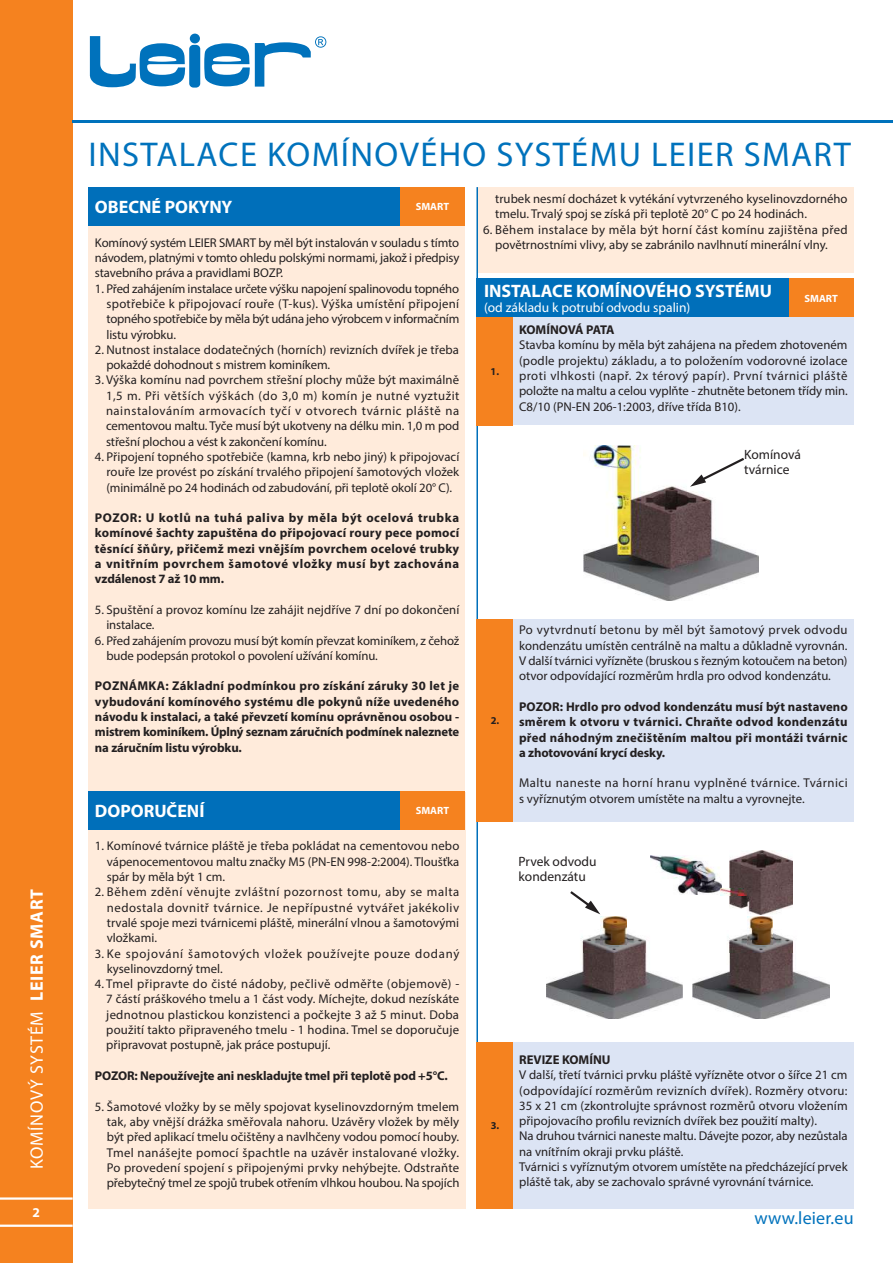
<style>
.page{position:relative;width:893px;height:1263px;background:#fff}
.page>*{position:absolute;margin:0;border:0;box-sizing:border-box;transform-origin:0 0}
.t1{font:34.5px "Myriad Pro";letter-spacing:.04em;color:#0072bc}
.t2{font:700 18px "Myriad Pro";color:#fff}
.t3{font:18px "Myriad Pro";letter-spacing:.04em;color:#fff}
.t4{font:18px "Myriad Pro";letter-spacing:.01em;color:#0072bc}
.t5{font:13.5px/15.3px "Myriad Pro";color:#231f20}
.t6{font:13.5px "Myriad Pro";color:#fff}
.t7{font:700 13.5px "Myriad Pro";color:#fff}
.t8{font:12.75px/15.3px "Myriad Pro";color:#231f20;text-align:justify}
.t9{font:700 12.75px/15.3px "Myriad Pro";letter-spacing:-.01em;color:#231f20;text-align:justify}
.t10{font:12.75px/15.3px "Myriad Pro";letter-spacing:.03em;color:#231f20}
.t11{font:12.75px/15.3px "Myriad Pro";letter-spacing:.06em;color:#231f20}
.t12{font:700 10.5px "Myriad Pro";color:#fff}
.t13{font:700 10.5px "Myriad Pro";color:#231f20}
.s1{font-weight:700}
</style>
<div class="page">
<div style="left:0;top:0;width:72px;height:1263px;background:#f5821f"></div>
<svg style="left:89px;top:34px;width:237px;height:54px"></svg>
<hr style="left:0;top:1197px;width:73px;height:3px;background:#fff">
<hr style="left:0;top:1224px;width:73px;height:3px;background:#fff">
<hr style="left:72px;top:121px;width:821px;height:2px;background:#0072bc">
<div style="left:88px;top:187px;width:377px;height:604px;background:#ffebdb"></div>
<div style="left:88px;top:187px;width:312px;height:38px;background:#006fba"></div>
<div style="left:400px;top:187px;width:65px;height:38px;background:#f5821f"></div>
<div style="left:88px;top:792px;width:378px;height:416px;background:#ffebdb"></div>
<hr style="left:476px;top:187px;width:2px;height:1021px;background:#006fba">
<div style="left:478px;top:187px;width:376px;height:85px;background:#ffebdb"></div>
<div style="left:477px;top:280px;width:377px;height:145px;background:#dce4f4"></div>
<div style="left:476px;top:279px;width:313px;height:38px;background:#006fba"></div>
<div style="left:789px;top:279px;width:65px;height:38px;background:#f5821f"></div>
<div style="left:476px;top:317px;width:37px;height:108px;background:#f5821f"></div>
<div style="left:476px;top:619px;width:378px;height:203px;background:#dce4f4"></div>
<div style="left:476px;top:619px;width:37px;height:203px;background:#f5821f"></div>
<div style="left:88px;top:791px;width:312px;height:38px;background:#006fba"></div>
<div style="left:400px;top:791px;width:65px;height:38px;background:#f5821f"></div>
<img style="left:584px;top:445px;width:175px;height:156px">
<svg style="left:690px;top:456px;width:57px;height:31px"></svg>
<img style="left:546px;top:937px;width:137px;height:82px">
<img style="left:583px;top:929px;width:63px;height:23px">
<img style="left:601px;top:916px;width:25px;height:28px">
<img style="left:693px;top:937px;width:136px;height:82px">
<img style="left:730px;top:933px;width:62px;height:19px">
<img style="left:747px;top:916px;width:26px;height:28px">
<img style="left:730px;top:850px;width:62px;height:64px">
<img style="left:651px;top:855px;width:71px;height:39px">
<img style="left:720px;top:888px;width:26px;height:7px">
<svg style="left:570px;top:891px;width:30px;height:23px"></svg>
<div style="left:476px;top:1042px;width:378px;height:166px;background:#dce4f4"></div>
<div style="left:476px;top:1042px;width:37px;height:166px;background:#f5821f"></div>
<h2 class="t3" style="left:28px;top:1169px;width:282px;rotate:-90deg">KOMÍNOVÝ SYSTÉM <span class="s1">LEIER SMART</span></h2>
<h1 class="t1" style="left:88px;top:138px;width:764px">INSTALACE KOMÍNOVÉHO SYSTÉMU LEIER SMART</h1>
<h2 class="t2" style="left:95px;top:197px;width:139px">OBECNÉ POKYNY</h2>
<p class="t8" style="left:95px;top:235px;width:366px">Komínový systém LEIER SMART by měl být instalován v souladu s tímto návodem, platnými v tomto ohledu polskými normami, jakož i předpisy stavebního práva a pravidlami BOZP.</p>
<p class="t8" style="left:106px;top:281px;width:354px;text-indent:-11px">1. Před zahájením instalace určete výšku napojení spalinovodu topného spotřebiče k připojovací rouře (T-kus). Výška umístění připojení topného spotřebiče by měla být udána jeho výrobcem v informačním listu výrobku.</p>
<p class="t8" style="left:106px;top:342px;width:354px;text-indent:-11px">2. Nutnost instalace dodatečných (horních) revizních dvířek je třeba pokaždé dohodnout s mistrem kominíkem.</p>
<p class="t8" style="left:106px;top:373px;width:355px;text-indent:-11px">3. Výška komínu nad povrchem střešní plochy může být maximálně 1,5 m. Při větších výškách (do 3,0 m) komín je nutné vyztužit nainstalováním armovacích tyčí v otvorech tvárnic pláště na cementovou maltu. Tyče musí být ukotveny na délku min. 1,0 m pod střešní plochou a vést k zakončení komínu.</p>
<p class="t8" style="left:106px;top:449px;width:354px;text-indent:-11px">4. Připojení topného spotřebiče (kamna, krb nebo jiný) k připojovací rouře lze provést po získání trvalého připojení šamotových vložek (minimálně po 24 hodinách od zabudování, při teplotě okolí 20° C).</p>
<p class="t9" style="left:95px;top:510px;width:366px">POZOR: U kotlů na tuhá paliva by měla být ocelová trubka komínové šachty zapuštěna do připojovací roury pece pomocí těsnící šňůry, přičemž mezi vnějším povrchem ocelové trubky a vnitřním povrchem šamotové vložky musí byt zachována vzdálenost 7 až 10 mm.</p>
<p class="t8" style="left:106px;top:602px;width:354px;text-indent:-11px">5. Spuštění a provoz komínu lze zahájit nejdříve 7 dní po dokončení instalace.</p>
<p class="t8" style="left:106px;top:633px;width:354px;text-indent:-11px">6. Před zahájením provozu musí být komín převzat kominíkem, z čehož bude podepsán protokol o povolení užívání komínu.</p>
<p class="t9" style="left:95px;top:678px;width:366px">POZNÁMKA: Základní podmínkou pro získání záruky 30 let je vybudování komínového systému dle pokynů níže uvedeného návodu k instalaci, a také převzetí komínu oprávněnou osobou - mistrem kominíkem. Úplný seznam záručních podmínek naleznete na záručním listu výrobku.</p>
<p class="t8" style="left:495px;top:192px;width:354px">trubek nesmí docházet k vytékání vytvrzeného kyselinovzdorného tmelu. Trvalý spoj se získá při teplotě 20° C po 24 hodinách.</p>
<p class="t8" style="left:495px;top:222px;width:354px;text-indent:-12px">6. Během instalace by měla být horní část komínu zajištěna před povětrnostními vlivy, aby se zabránilo navlhnutí minerální vlny.</p>
<h2 class="t2" style="left:484px;top:281px;width:289px">INSTALACE KOMÍNOVÉHO SYSTÉMU</h2>
<p class="t6" style="left:484px;top:301px;width:208px">(od základu k potrubí odvodu spalin)</p>
<p class="t12" style="left:416px;top:201px;width:35px">SMART</p>
<p class="t12" style="left:804px;top:293px;width:35px">SMART</p>
<p class="t9" style="left:519px;top:322px;width:97px">KOMÍNOVÁ PATA</p>
<p class="t8" style="left:519px;top:338px;width:330px">Stavba komínu by měla být zahájena na předem zhotoveném (podle projektu) základu, a to položením vodorovné izolace proti vlhkosti (např. 2x térový papír). První tvárnici pláště položte na maltu a celou vyplňte - zhutněte betonem třídy min.<br>C8/10 (PN-EN 206-1:2003, dříve třída B10).</p>
<p class="t13" style="left:491px;top:366px;width:10px">1.</p>
<p class="t5" style="left:744px;top:447px;width:58px">Komínová tvárnice</p>
<p class="t8" style="left:519px;top:623px;width:330px">Po vytvrdnutí betonu by měl být šamotový prvek odvodu kondenzátu umístěn centrálně na maltu a důkladně vyrovnán.<br>V další tvárnici vyřízněte (bruskou s řezným kotoučem na beton) otvor odpovídající rozměrům hrdla pro odvod kondenzátu.</p>
<p class="t9" style="left:519px;top:699px;width:330px">POZOR: Hrdlo pro odvod kondenzátu musí být nastaveno směrem k otvoru v tvárnici. Chraňte odvod kondenzátu před náhodným znečištěním maltou při montáži tvárnic a zhotovování krycí desky.</p>
<p class="t10" style="left:519px;top:776px;width:330px">Maltu naneste na horní hranu vyplněné tvárnice. Tvárnici s vyříznutým otvorem umístěte na maltu a vyrovnejte.</p>
<p class="t13" style="left:491px;top:715px;width:10px">2.</p>
<h2 class="t2" style="left:95px;top:801px;width:111px">DOPORUČENÍ</h2>
<p class="t12" style="left:416px;top:805px;width:35px">SMART</p>
<p class="t8" style="left:107px;top:839px;width:354px;text-indent:-12px">1. Komínové tvárnice pláště je třeba pokládat na cementovou nebo vápenocementovou maltu značky M5 (PN-EN 998-2:2004). Tloušťka spár by měla být 1 cm.</p>
<p class="t8" style="left:107px;top:885px;width:354px;text-indent:-12px">2. Během zdění věnujte zvláštní pozornost tomu, aby se malta nedostala dovnitř tvárnice. Je nepřípustné vytvářet jakékoliv trvalé spoje mezi tvárnicemi pláště, minerální vlnou a šamotovými vložkami.</p>
<p class="t11" style="left:107px;top:946px;width:354px;text-indent:-12px">3. Ke spojování šamotových vložek používejte pouze dodaný kyselinovzdorný tmel.</p>
<p class="t8" style="left:106px;top:977px;width:355px;text-indent:-11px">4. Tmel připravte do čisté nádoby, pečlivě odměřte (objemově) - 7 částí práškového tmelu a 1 část vody. Míchejte, dokud nezískáte jednotnou plastickou konzistenci a počkejte 3 až 5 minut. Doba použití takto připraveného tmelu - 1 hodina. Tmel se doporučuje připravovat postupně, jak práce postupují.</p>
<p class="t9" style="left:95px;top:1068px;width:354px">POZOR: Nepoužívejte ani neskladujte tmel při teplotě pod +5°C.</p>
<p class="t8" style="left:107px;top:1099px;width:354px;text-indent:-12px">5. Šamotové vložky by se měly spojovat kyselinovzdorným tmelem tak, aby vnější drážka směřovala nahoru. Uzávěry vložek by měly být před aplikací tmelu očištěny a navlhčeny vodou pomocí houby.<br>Tmel nanášejte pomocí špachtle na uzávěr instalované vložky.<br>Po provedení spojení s připojenými prvky nehýbejte. Odstraňte přebytečný tmel ze spojů trubek otřením vlhkou houbou. Na spojích</p>
<p class="t5" style="left:519px;top:854px;width:79px">Prvek odvodu kondenzátu</p>
<p class="t13" style="left:491px;top:1120px;width:10px">3.</p>
<p class="t9" style="left:519px;top:1052px;width:93px">REVIZE KOMÍNU</p>
<p class="t8" style="left:519px;top:1068px;width:330px;text-align:left">V další, třetí tvárnici prvku pláště vyřízněte otvor o šířce 21 cm (odpovídající rozměrům revizních dvířek). Rozměry otvoru:<br>35 x 21 cm (zkontrolujte správnost rozměrů otvoru vložením připojovacího profilu revizních dvířek bez použití malty).<br>Na druhou tvárnici naneste maltu. Dávejte pozor, aby nezůstala na vnítřním okraji prvku pláště.<br>Tvárnici s vyříznutým otvorem umístěte na předcházející prvek pláště tak, aby se zachovalo správné vyrovnání tvárnice.</p>
<p class="t7" style="left:32px;top:1205px;width:9px">2</p>
<h2 class="t4" style="left:754px;top:1209px;width:101px">www.leier.eu</h2>
</div>
